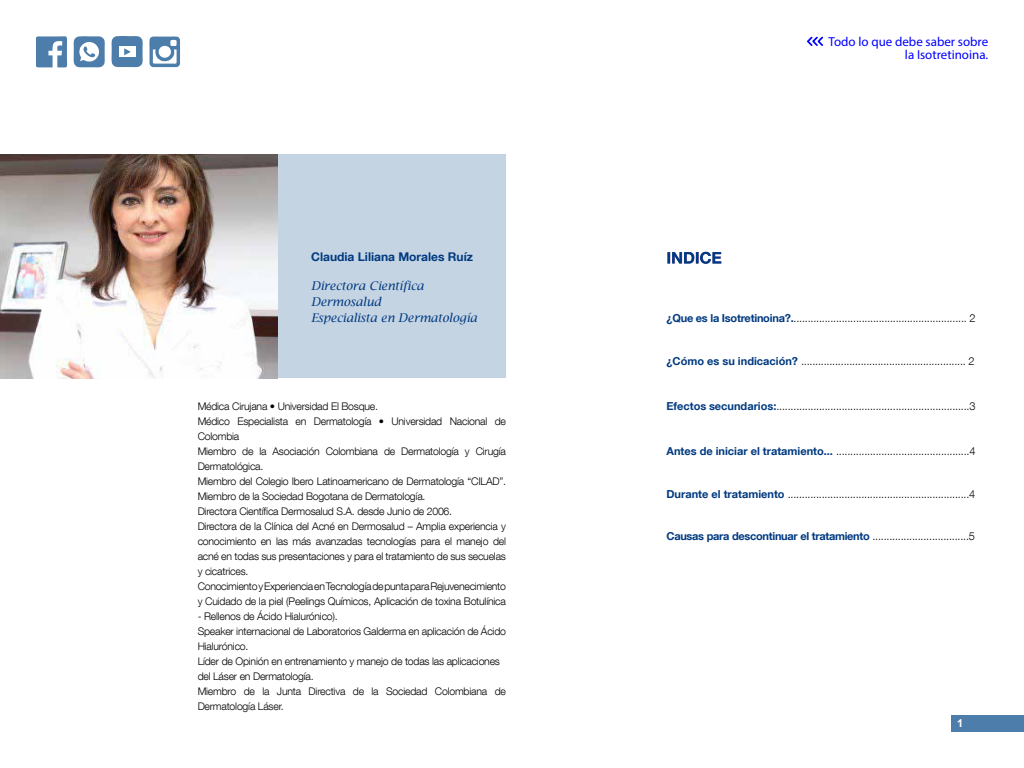
<style>
.page{position:relative;width:1024px;height:768px;background:#fff}
.page>*{position:absolute;margin:0;border:0;box-sizing:border-box;transform-origin:0 0}
.t1{font:13px/13px "Myriad Pro";color:#00f;text-align:right}
.t2{font:italic 12px/16px "Lucida Bright";color:#003a80}
.t3{font:700 12px "Helvetica Neue LT Com";color:#003a80}
.t4{font:300 11px "Helvetica Neue LT Com";color:#000}
.t5{font:700 11px "Helvetica Neue LT Com";letter-spacing:-.025em;color:#003a80}
.t6{font:700 11px "Arial";color:#fff}
.t7{font:300 10.5px/15px "Helvetica Neue LT Com";letter-spacing:-.02em;color:#000}
.s1{font-weight:700;color:#003a80}
.s2{font-weight:300;color:#000}
</style>
<div class="page">
<svg style="left:149px;top:36px;width:31px;height:31px"></svg>
<svg style="left:36px;top:36px;width:69px;height:32px"></svg>
<svg style="left:111px;top:36px;width:32px;height:31px"></svg>
<div style="left:952px;top:715px;width:72px;height:17px;background:#4d7dab"></div>
<svg style="left:807px;top:36px;width:16px;height:10px"></svg>
<div style="left:0;top:154px;width:506px;height:224px;background:#c5d4e3"></div>
<img style="left:0;top:154px;width:278px;height:224px">
<svg style="left:667px;top:252px;width:54px;height:12px"></svg>
<p class="t3" style="left:311px;top:249px;width:163px">Claudia Liliana Morales Ruíz</p>
<p class="t2" style="left:311px;top:278px;width:167px">Directora Científica<br>Dermosalud<br>Especialista en Dermatología</p>
<p class="t7" style="left:198px;top:398px;width:310px">Médica Cirujana • Universidad El Bosque.<br>Médico Especialista en Dermatología • Universidad Nacional de Colombia<br>Miembro de la Asociación Colombiana de Dermatología y Cirugía Dermatológica.<br>Miembro del Colegio Ibero Latinoamericano de Dermatología “CILAD”.<br>Miembro de la Sociedad Bogotana de Dermatología.<br>Directora Científica Dermosalud S.A. desde Junio de 2006.<br>Directora de la Clínica del Acné en Dermosalud – Amplia experiencia y conocimiento en las más avanzadas tecnologías para el manejo del acné en todas sus presentaciones y para el tratamiento de sus secuelas y cicatrices.<br>Conocimiento y Experiencia en Tecnología de punta para Rejuvenecimiento y Cuidado de la piel (Peelings Químicos, Aplicación de toxina Botulínica</p>
<p class="t7" style="left:198px;top:608px;width:310px">- Rellenos de Ácido Hialurónico).<br>Speaker internacional de Laboratorios Galderma en aplicación de Ácido Hialurónico.<br>Líder de Opinión en entrenamiento y manejo de todas las aplicaciones del Láser en Dermatología.<br>Miembro de la Junta Directiva de la Sociedad Colombiana de Dermatología Láser.</p>
<p class="t1" style="left:829px;top:35px;width:161px">Todo lo que debe saber sobre la Isotretinoina.</p>
<p class="t4" style="left:666px;top:311px;width:311px"><span class="s1">¿Que es la Isotretinoina?.</span>............................................................. 2</p>
<p class="t4" style="left:666px;top:354px;width:310px"><span class="s1">¿Cómo es su indicación?</span> .......................................................... 2</p>
<p class="t4" style="left:666px;top:399px;width:311px"><span class="s1">Efectos secundarios:</span>....................................................................3</p>
<p class="t4" style="left:666px;top:444px;width:311px"><span class="s1">Antes de iniciar el tratamiento...</span> ...............................................4</p>
<p class="t4" style="left:666px;top:488px;width:310px"><span class="s1">Durante el tratamiento</span> ................................................................4</p>
<p class="t5" style="left:666px;top:529px;width:310px">Causas para descontinuar el tratamiento <span class="s2">..................................5</span></p>
<p class="t6" style="left:957px;top:715px;width:8px">1</p>
</div>
